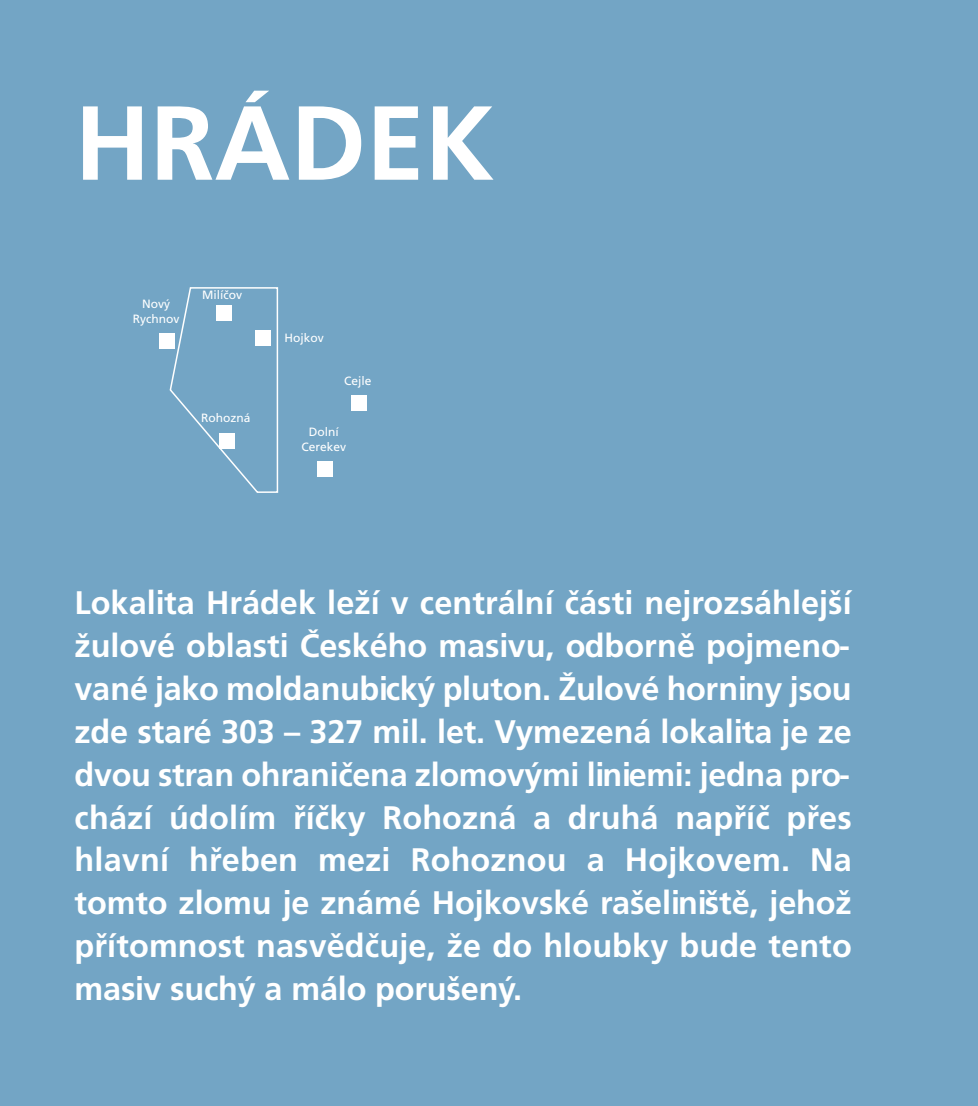
<style>
.page{position:relative;width:978px;height:1106px;background:#73a5c5}
.page>*{position:absolute;margin:0;border:0;box-sizing:border-box;transform-origin:0 0}
.t1{font:700 105px "Frutiger CE";color:#fff}
.t2{font:700 32.55px/42.9px "Frutiger CE";letter-spacing:.005em;color:#fff;text-align:justify}
.t3{font:12px/14.4px "Frutiger CE";color:#fff;text-align:center}
</style>
<div class="page">
<div style="left:317px;top:461px;width:15px;height:15px;background:#fff"></div>
<div style="left:351px;top:395px;width:16px;height:16px;background:#fff"></div>
<svg style="left:170px;top:287px;width:108px;height:206px"></svg>
<div style="left:159px;top:333px;width:15px;height:16px;background:#fff"></div>
<h1 class="t1" style="left:75px;top:106px;width:421px">HRÁDEK</h1>
<p class="t3" style="left:133px;top:298px;width:48px">Nový<br>Rychnov</p>
<p class="t3" style="left:202px;top:289px;width:41px">Milíčov</p>
<p class="t3" style="left:201px;top:412px;width:51px">Rohozná</p>
<p class="t3" style="left:285px;top:331px;width:41px">Hojkov</p>
<p class="t3" style="left:344px;top:374px;width:29px">Cejle</p>
<p class="t3" style="left:301px;top:426px;width:46px">Dolní<br>Cerekev</p>
<p class="t2" style="left:75px;top:584px;width:779px">Lokalita Hrádek leží v centrální části nejrozsáhlejší žulové oblasti Českého masivu, odborně pojmeno&shy;vané jako moldanubický pluton. Žulové horniny jsou zde staré 303 – 327 mil. let. Vymezená lokalita je ze dvou stran ohraničena zlomovými liniemi: jedna pro&shy;chází údolím říčky Rohozná a druhá napříč přes hlavní hřeben mezi Rohoznou a Hojkovem. Na tomto zlomu je známé Hojkovské rašeliniště, jehož přítomnost nasvědčuje, že do hloubky bude tento masiv suchý a málo porušený.</p>
</div>
